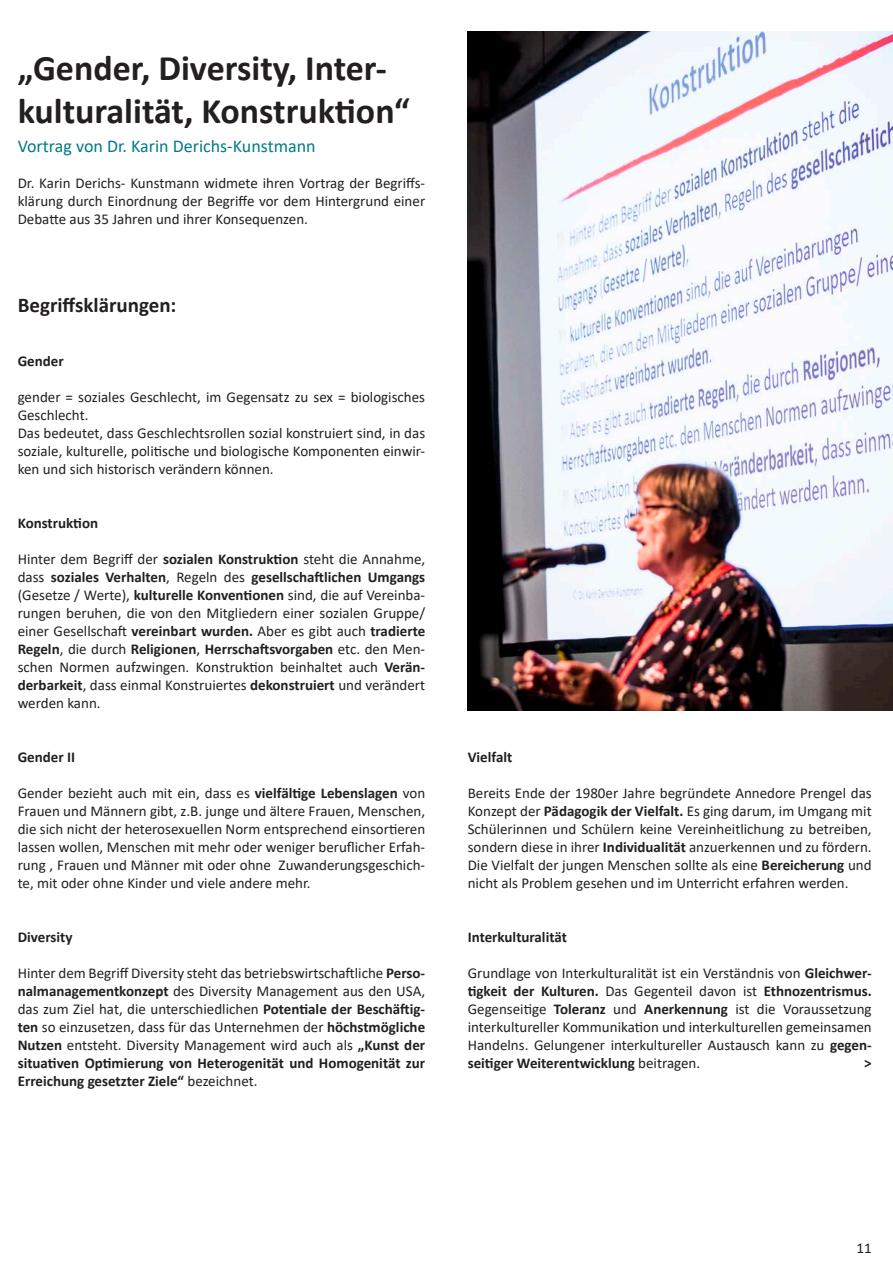
<style>
.page{position:relative;width:893px;height:1263px;background:#fff}
.page>*{position:absolute;margin:0;border:0;box-sizing:border-box;transform-origin:0 0}
.t1{font:700 36px/43.2px "Calibri";color:#231f20}
.t2{font:700 21px "Calibri";color:#231f20}
.t3{font:18px "Calibri";color:#007a84}
.t4{font:15px/18px "Calibri";color:#231f20;text-align:justify}
.t5{font:700 15px "Calibri";color:#231f20}
.s1{font-weight:700}
</style>
<div class="page">
<img style="left:468px;top:31px;width:425px;height:679px">
<h1 class="t1" style="left:18px;top:46px;width:394px">„Gender, Diversity, Inter&shy;kulturalität, Konstruktion“</h1>
<p class="t3" style="left:18px;top:133px;width:299px">Vortrag von Dr. Karin Derichs-Kunstmann</p>
<p class="t4" style="left:18px;top:173px;width:409px">Dr. Karin Derichs- Kunstmann widmete ihren Vortrag der Begriffs&shy;klärung durch Einordnung der Begriffe vor dem Hintergrund einer Debatte aus 35 Jahren und ihrer Konsequenzen.</p>
<h2 class="t2" style="left:18px;top:290px;width:160px">Begriffsklärungen:</h2>
<p class="t5" style="left:18px;top:350px;width:48px">Gender</p>
<p class="t4" style="left:18px;top:388px;width:409px;text-align:left">gender = soziales Geschlecht, im Gegensatz zu sex = biologisches Geschlecht.<br>Das bedeutet, dass Geschlechtsrollen sozial konstruiert sind, in das soziale, kulturelle, politische und biologische Komponenten einwir&shy;ken und sich historisch verändern können.</p>
<p class="t5" style="left:18px;top:512px;width:82px">Konstruktion</p>
<p class="t4" style="left:18px;top:550px;width:409px">Hinter dem Begriff der <span class="s1">sozialen Konstruktion</span> steht die Annahme, dass <span class="s1">soziales Verhalten</span>, Regeln des <span class="s1">gesellschaftlichen Umgangs </span>(Gesetze / Werte), <span class="s1">kulturelle Konventionen</span> sind, die auf Vereinba&shy;rungen beruhen, die von den Mitgliedern einer sozialen Gruppe/ einer Gesellschaft <span class="s1">vereinbart wurden.</span> Aber es gibt auch <span class="s1">tradierte Regeln</span>, die durch <span class="s1">Religionen</span>, <span class="s1">Herrschaftsvorgaben</span> etc. den Men&shy;schen Normen aufzwingen. Konstruktion beinhaltet auch <span class="s1">Verän&shy;derbarkeit</span>, dass einmal Konstruiertes <span class="s1">dekonstruiert</span> und verändert werden kann.</p>
<p class="t5" style="left:18px;top:746px;width:59px">Gender II</p>
<p class="t4" style="left:18px;top:784px;width:409px">Gender bezieht auch mit ein, dass es <span class="s1">vielfältige Lebenslagen</span> von Frauen und Männern gibt, z.B. junge und ältere Frauen, Menschen, die sich nicht der heterosexuellen Norm entsprechend einsortieren lassen wollen, Menschen mit mehr oder weniger beruflicher Erfah&shy;rung , Frauen und Männer mit oder ohne Zuwanderungsgeschich&shy;te, mit oder ohne Kinder und viele andere mehr.</p>
<p class="t5" style="left:18px;top:926px;width:56px">Diversity</p>
<p class="t4" style="left:18px;top:964px;width:409px">Hinter dem Begriff Diversity steht das betriebswirtschaftliche <span class="s1">Perso&shy;nalmanagementkonzept</span> des Diversity Management aus den USA, das zum Ziel hat, die unterschiedlichen <span class="s1">Potentiale der Beschäftig&shy;ten</span> so einzusetzen, dass für das Unternehmen der <span class="s1">höchstmögliche Nutzen</span> entsteht. Diversity Management wird auch als <span class="s1">„Kunst der situativen Optimierung von Heterogenität und Homogenität zur Erreichung gesetzter Ziele“</span> bezeichnet.</p>
<p class="t5" style="left:468px;top:746px;width:46px">Vielfalt</p>
<p class="t4" style="left:468px;top:783px;width:405px">Bereits Ende der 1980er Jahre begründete Annedore Prengel das Konzept der <span class="s1">Pädagogik der Vielfalt.</span> Es ging darum, im Umgang mit Schülerinnen und Schülern keine Vereinheitlichung zu betreiben, sondern diese in ihrer <span class="s1">Individualität</span> anzuerkennen und zu fördern.<br>Die Vielfalt der jungen Menschen sollte als eine <span class="s1">Bereicherung</span> und nicht als Problem gesehen und im Unterricht erfahren werden.</p>
<p class="t5" style="left:468px;top:926px;width:101px">Interkulturalität</p>
<p class="t4" style="left:468px;top:963px;width:405px">Grundlage von Interkulturalität ist ein Verständnis von <span class="s1">Gleichwer&shy;tigkeit der Kulturen.</span> Das Gegenteil davon ist <span class="s1">Ethnozentrismus.<br></span>Gegenseitige <span class="s1">Toleranz</span> und <span class="s1">Anerkennung</span> ist die Voraussetzung interkultureller Kommunikation und interkulturellen gemeinsamen Handelns. Gelungener interkultureller Austausch kann zu <span class="s1">gegen&shy;seitiger Weiterentwicklung</span> beitragen.</p>
<p class="t5" style="left:864px;top:1052px;width:9px">&gt;</p>
<p class="t4" style="left:856px;top:1238px;width:17px">11</p>
</div>
